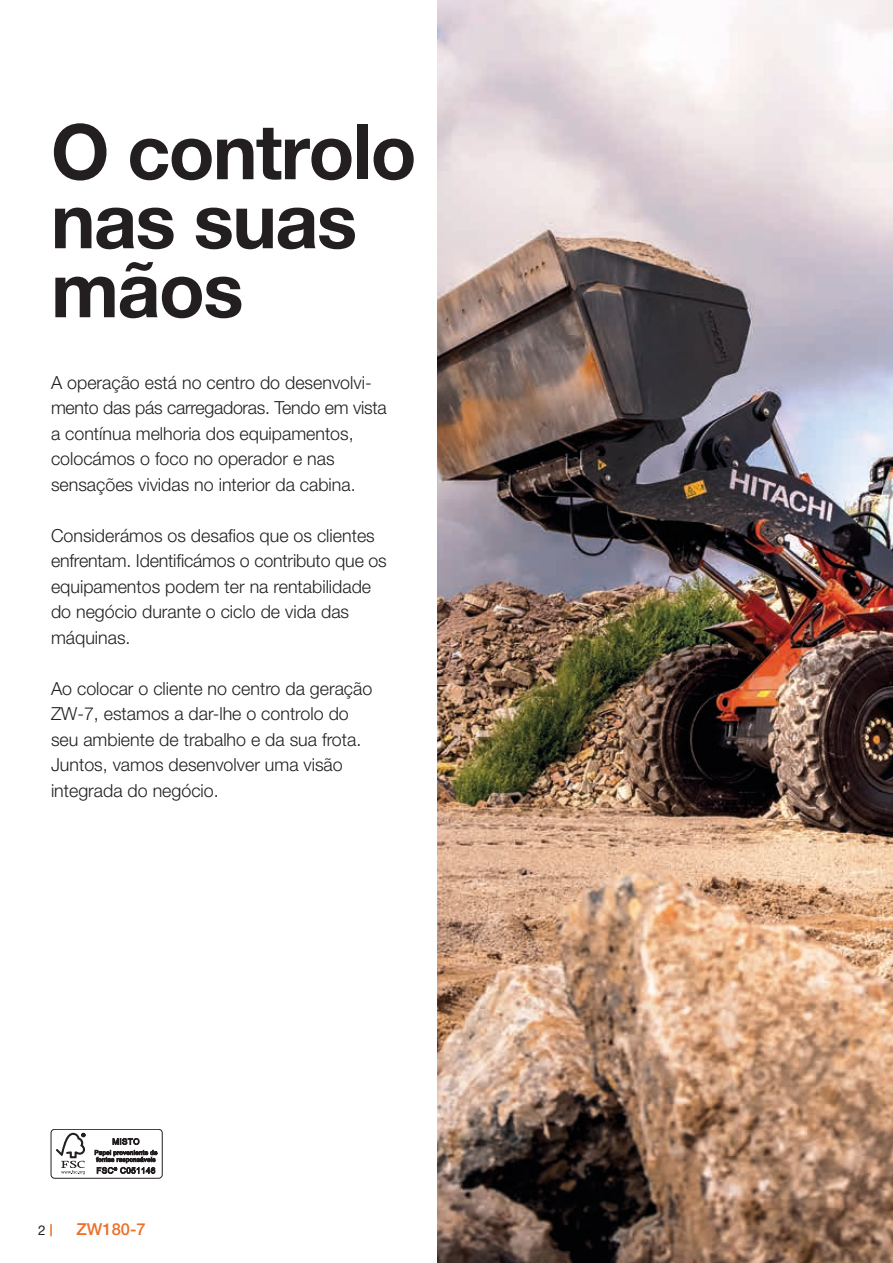
<style>
.page{position:relative;width:893px;height:1263px;background:#fff}
.page>*{position:absolute;margin:0;border:0;box-sizing:border-box;transform-origin:0 0}
.t1{font:700 76.5px/69px "Helvetica Neue LT Pro";letter-spacing:-.02em;color:#231f20}
.t2{font:300 18px/25.5px "Helvetica Neue LT Pro";color:#231f20}
.t3{font:500 16.5px "Helvetica Neue LT Pro";color:#ed7026}
.t4{font:13.5px "Helvetica Neue LT Pro";color:#231f20}
</style>
<div class="page">
<svg style="left:50px;top:1224px;width:2px;height:12px"></svg>
<img style="left:437px;top:0;width:456px;height:1263px">
<div style="left:51px;top:1129px;width:112px;height:49px;border:1px solid #231f20;border-radius:4px"></div>
<svg style="left:56px;top:1133px;width:29px;height:41px"></svg>
<svg style="left:95px;top:1138px;width:62px;height:36px"></svg>
<h1 class="t1" style="left:51px;top:116px;width:367px">O controlo nas suas mãos</h1>
<p class="t2" style="left:51px;top:369px;width:337px">A operação está no centro do desenvolvi&shy;mento das pás carregadoras. Tendo em vista a contínua melhoria dos equipamentos, colocámos o foco no operador e nas sensações vividas no interior da cabina.</p>
<p class="t2" style="left:51px;top:522px;width:337px">Considerámos os desafios que os clientes enfrentam. Identificámos o contributo que os equipamentos podem ter na rentabilidade do negócio durante o ciclo de vida das máquinas.</p>
<p class="t2" style="left:51px;top:675px;width:323px">Ao colocar o cliente no centro da geração ZW-7, estamos a dar-lhe o controlo do seu ambiente de trabalho e da sua frota.<br>Juntos, vamos desenvolver uma visão integrada do negócio.</p>
<p class="t4" style="left:38px;top:1222px;width:9px">2</p>
<p class="t3" style="left:77px;top:1220px;width:71px">ZW180-7</p>
</div>
